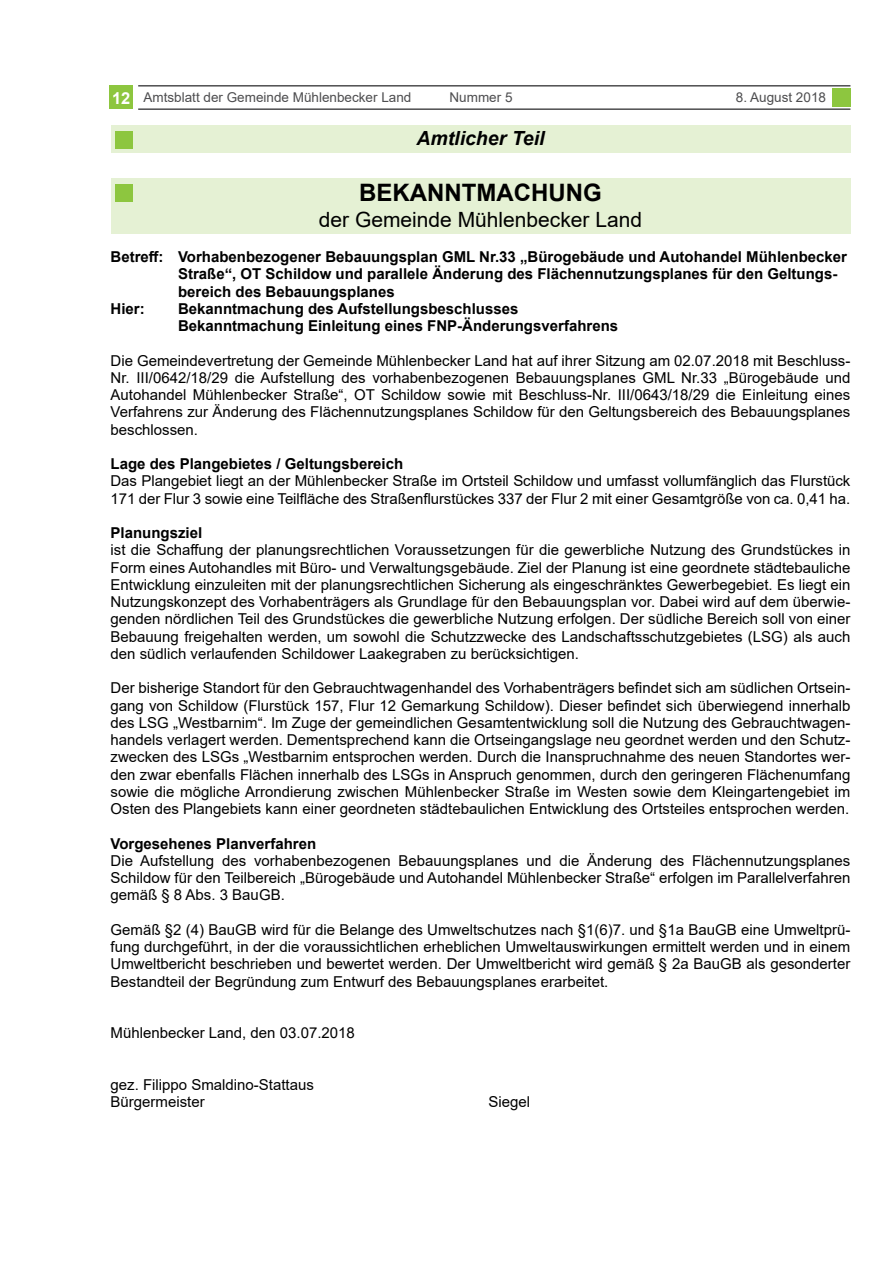
<style>
.page{position:relative;width:893px;height:1263px;background:#fff}
.page>*{position:absolute;margin:0;border:0;box-sizing:border-box;transform-origin:0 0}
.t1{font:700 24px "Arial";color:#000}
.t2{font:21px "Arial";color:#000}
.t3{font:italic 700 19.5px "Arial";color:#000}
.t4{font:15px/17.2px "Arial";color:#000;text-align:justify}
.t5{font:700 15px/17.2px "Arial";color:#000}
.t6{font:13.5px "Arial";color:#4d4d4f}
.s1{font-weight:700;font-size:16.5px;color:#fff}
</style>
<div class="page">
<div style="left:111px;top:125px;width:739px;height:28px;background:#e5f1d4"></div>
<div style="left:832px;top:89px;width:18px;height:18px;background:#8dc63f"></div>
<div style="left:109px;top:85px;width:24px;height:23px;background:#8dc63f"></div>
<hr style="left:138px;top:85px;width:712px;height:2px;background:#4d4d4f">
<hr style="left:138px;top:108px;width:712px;height:2px;background:#4d4d4f">
<div style="left:115px;top:132px;width:18px;height:17px;background:#8dc63f"></div>
<div style="left:111px;top:179px;width:739px;height:55px;background:#e5f1d4"></div>
<div style="left:115px;top:185px;width:17px;height:17px;background:#8dc63f"></div>
<p class="t6" style="left:112px;top:88px;width:301px"><span class="s1">12</span> Amtsblatt der Gemeinde Mühlenbecker Land</p>
<p class="t6" style="left:449px;top:88px;width:65px">Nummer 5</p>
<p class="t6" style="left:736px;top:88px;width:92px">8. August 2018</p>
<h3 class="t3" style="left:416px;top:125px;width:130px">Amtlicher Teil</h3>
<h1 class="t1" style="left:359px;top:176px;width:244px">BEKANNTMACHUNG</h1>
<h2 class="t2" style="left:319px;top:205px;width:325px">der Gemeinde Mühlenbecker Land</h2>
<p class="t5" style="left:111px;top:248px;width:738px">Betreff: Vorhabenbezogener Bebauungsplan GML Nr.33 „Bürogebäude und Autohandel Mühlenbecker</p>
<p class="t5" style="left:178px;top:266px;width:661px">Straße“, OT Schildow und parallele Änderung des Flächennutzungsplanes für den Geltungs-</p>
<p class="t5" style="left:178px;top:283px;width:218px">bereich des Bebauungsplanes</p>
<p class="t5" style="left:111px;top:300px;width:36px">Hier:</p>
<p class="t5" style="left:178px;top:300px;width:442px">Bekanntmachung des Aufstellungsbeschlusses<br>Bekanntmachung Einleitung eines FNP-Änderungsverfahrens</p>
<p class="t4" style="left:111px;top:352px;width:741px">Die Gemeindevertretung der Gemeinde Mühlenbecker Land hat auf ihrer Sitzung am 02.07.2018 mit Beschluss-Nr. III/0642/18/29 die Aufstellung des vorhabenbezogenen Bebauungsplanes GML Nr.33 „Bürogebäude und Autohandel Mühlenbecker Straße“, OT Schildow sowie mit Beschluss-Nr. III/0643/18/29 die Einleitung eines Verfahrens zur Änderung des Flächennutzungsplanes Schildow für den Geltungsbereich des Bebauungsplanes beschlossen.</p>
<p class="t5" style="left:111px;top:455px;width:294px">Lage des Plangebietes / Geltungsbereich</p>
<p class="t4" style="left:111px;top:472px;width:741px">Das Plangebiet liegt an der Mühlenbecker Straße im Ortsteil Schildow und umfasst vollumfänglich das Flurstück<br>171 der Flur 3 sowie eine Teilfläche des Straßenflurstückes 337 der Flur 2 mit einer Gesamtgröße von ca. 0,41 ha.</p>
<p class="t5" style="left:111px;top:524px;width:93px">Planungsziel</p>
<p class="t4" style="left:111px;top:541px;width:741px">ist die Schaffung der planungsrechtlichen Voraussetzungen für die gewerbliche Nutzung des Grundstückes in Form eines Autohandles mit Büro- und Verwaltungsgebäude. Ziel der Planung ist eine geordnete städtebauliche Entwicklung einzuleiten mit der planungsrechtlichen Sicherung als eingeschränktes Gewerbegebiet. Es liegt ein Nutzungskonzept des Vorhabenträgers als Grundlage für den Bebauungsplan vor. Dabei wird auf dem überwie&shy;genden nördlichen Teil des Grundstückes die gewerbliche Nutzung erfolgen. Der südliche Bereich soll von einer Bebauung freigehalten werden, um sowohl die Schutzzwecke des Landschaftsschutzgebietes (LSG) als auch den südlich verlaufenden Schildower Laakegraben zu berücksichtigen.</p>
<p class="t4" style="left:111px;top:679px;width:741px">Der bisherige Standort für den Gebrauchtwagenhandel des Vorhabenträgers befindet sich am südlichen Ortsein&shy;gang von Schildow (Flurstück 157, Flur 12 Gemarkung Schildow). Dieser befindet sich überwiegend innerhalb des LSG „Westbarnim“. Im Zuge der gemeindlichen Gesamtentwicklung soll die Nutzung des Gebrauchtwagen&shy;handels verlagert werden. Dementsprechend kann die Ortseingangslage neu geordnet werden und den Schutz&shy;zwecken des LSGs „Westbarnim entsprochen werden. Durch die Inanspruchnahme des neuen Standortes wer&shy;den zwar ebenfalls Flächen innerhalb des LSGs in Anspruch genommen, durch den geringeren Flächenumfang sowie die mögliche Arrondierung zwischen Mühlenbecker Straße im Westen sowie dem Kleingartengebiet im Osten des Plangebiets kann einer geordneten städtebaulichen Entwicklung des Ortsteiles entsprochen werden.</p>
<p class="t5" style="left:111px;top:835px;width:207px">Vorgesehenes Planverfahren</p>
<p class="t4" style="left:111px;top:852px;width:741px">Die Aufstellung des vorhabenbezogenen Bebauungsplanes und die Änderung des Flächennutzungsplanes Schildow für den Teilbereich „Bürogebäude und Autohandel Mühlenbecker Straße“ erfolgen im Parallelverfahren gemäß § 8 Abs. 3 BauGB.</p>
<p class="t4" style="left:111px;top:921px;width:741px">Gemäß §2 (4) BauGB wird für die Belange des Umweltschutzes nach §1(6)7. und §1a BauGB eine Umweltprü&shy;fung durchgeführt, in der die voraussichtlichen erheblichen Umweltauswirkungen ermittelt werden und in einem Umweltbericht beschrieben und bewertet werden. Der Umweltbericht wird gemäß § 2a BauGB als gesonderter Bestandteil der Begründung zum Entwurf des Bebauungsplanes erarbeitet.</p>
<p class="t4" style="left:111px;top:1024px;width:246px">Mühlenbecker Land, den 03.07.2018</p>
<p class="t4" style="left:111px;top:1076px;width:205px">gez. Filippo Smaldino-Stattaus<br>Bürgermeister</p>
<p class="t4" style="left:489px;top:1093px;width:43px">Siegel</p>
</div>
